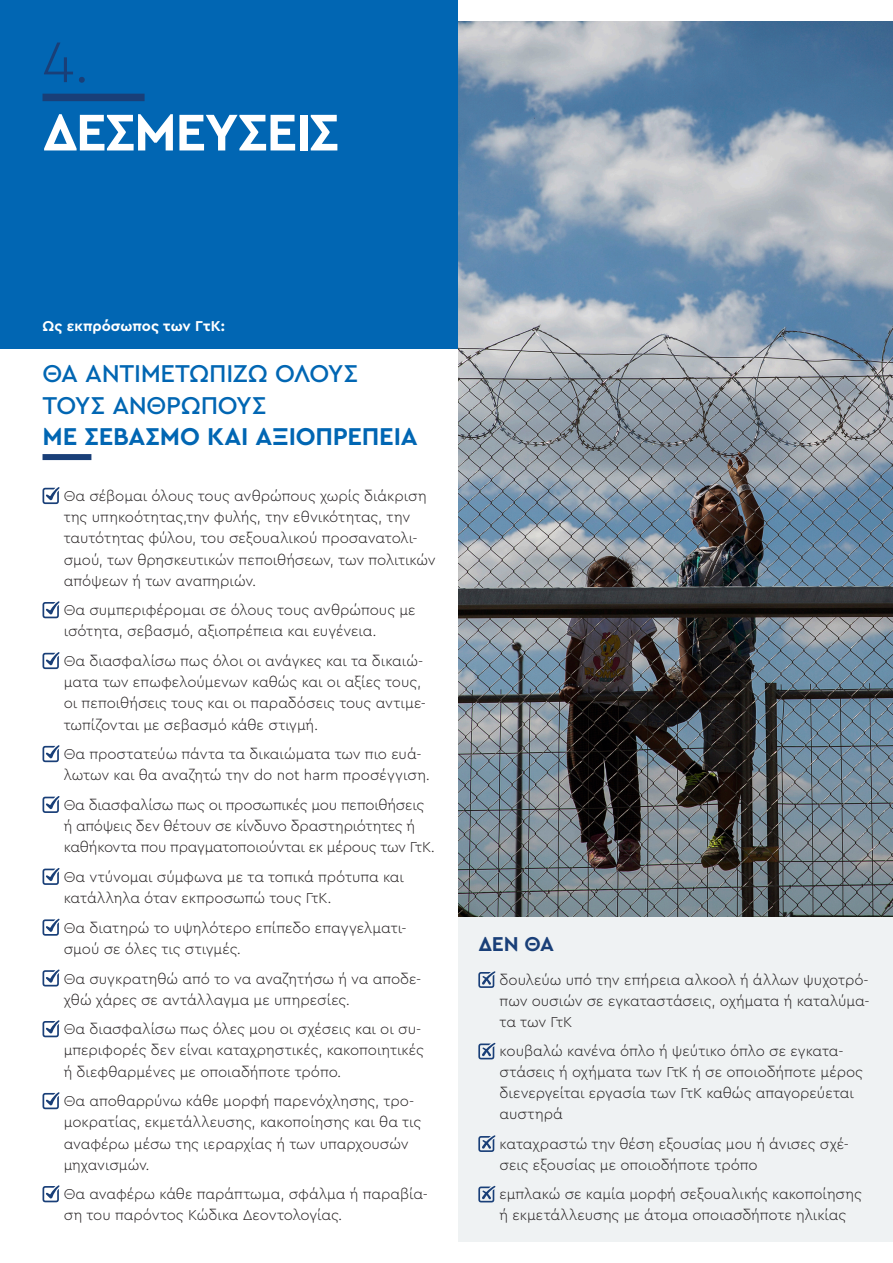
<style>
.page{position:relative;width:893px;height:1263px;background:#fff}
.page>*{position:absolute;margin:0;border:0;box-sizing:border-box;transform-origin:0 0}
.Header_1{font:300 60px "Cera Pro";color:#193f78}
.Header_1-2{font:700 54px "Cera Pro";letter-spacing:-.03em;color:#fff}
.Header_2{font:500 25.5px/31.5px "Cera Pro";letter-spacing:-.015em;color:#0166b3}
.Header_3{font:700 21px "Cera Pro";color:#193f78}
.Body{font:300 15px/21.1px "Cera Pro";letter-spacing:-.005em;color:#231f20}
.Header_3-2{font:700 15px "Cera Pro";letter-spacing:.005em;color:#fff}
.s1{font-weight:700}
</style>
<div class="page">
<div style="left:457px;top:21px;width:436px;height:1221px;background:#eff2f3"></div>
<img style="left:457px;top:21px;width:435px;height:895px">
<hr style="left:892px;top:0;width:1px;height:1263px;background:#193f78">
<div style="left:0;top:0;width:457px;height:349px;background:#0166b3"></div>
<div style="left:43px;top:94px;width:102px;height:7px;background:#193f78"></div>
<div style="left:43px;top:454px;width:48px;height:6px;background:#193f78"></div>
<svg style="left:43px;top:487px;width:17px;height:17px"></svg>
<svg style="left:43px;top:601px;width:17px;height:17px"></svg>
<svg style="left:43px;top:652px;width:17px;height:17px"></svg>
<svg style="left:43px;top:745px;width:17px;height:17px"></svg>
<svg style="left:43px;top:796px;width:17px;height:17px"></svg>
<svg style="left:43px;top:868px;width:17px;height:17px"></svg>
<svg style="left:43px;top:919px;width:17px;height:17px"></svg>
<svg style="left:43px;top:969px;width:17px;height:17px"></svg>
<svg style="left:43px;top:1020px;width:17px;height:17px"></svg>
<svg style="left:43px;top:1092px;width:17px;height:17px"></svg>
<svg style="left:43px;top:1185px;width:17px;height:17px"></svg>
<svg style="left:478px;top:971px;width:17px;height:17px"></svg>
<svg style="left:478px;top:1043px;width:17px;height:16px"></svg>
<svg style="left:478px;top:1135px;width:17px;height:17px"></svg>
<svg style="left:478px;top:1186px;width:17px;height:16px"></svg>
<p class="Header_1" style="left:43px;top:22px;width:49px">4.</p>
<p class="Header_1-2" style="left:43px;top:96px;width:299px">ΔΕΣΜΕΥΣΕΙΣ</p>
<p class="Header_3-2" style="left:43px;top:316px;width:184px">Ως εκπρόσωπος των ΓτΚ:</p>
<p class="Header_2" style="left:43px;top:357px;width:377px">ΘΑ ΑΝΤΙΜΕΤΩΠΊΖΩ ΌΛΟΥΣ<br>ΤΟΥΣ ΑΝΘΡΏΠΟΥΣ<br><span class="s1">ΜΕ ΣΕΒΑΣΜΌ ΚΑΙ ΑΞΙΟΠΡΈΠΕΙΑ</span></p>
<p class="Body" style="left:64px;top:485px;width:374px">Θα σέβομαι όλους τους ανθρώπους χωρίς διάκριση της υπηκοότητας,την φυλής, την εθνικότητας, την ταυτότητας φύλου, του σεξουαλικού προσανατολι&shy;σμού, των θρησκευτικών πεποιθήσεων, των πολιτικών απόψεων ή των αναπηριών.</p>
<p class="Body" style="left:64px;top:599px;width:354px">Θα συμπεριφέρομαι σε όλους τους ανθρώπους με ισότητα, σεβασμό, αξιοπρέπεια και ευγένεια.</p>
<p class="Body" style="left:64px;top:650px;width:364px">Θα διασφαλίσω πως όλοι οι ανάγκες και τα δικαιώ&shy;ματα των επωφελούμενων καθώς και οι αξίες τους, οι πεποιθήσεις τους και οι παραδόσεις τους αντιμε&shy;τωπίζονται με σεβασμό κάθε στιγμή.</p>
<p class="Body" style="left:64px;top:743px;width:368px">Θα προστατεύω πάντα τα δικαιώματα των πιο ευά&shy;λωτων και θα αναζητώ την do not harm προσέγγιση.</p>
<p class="Body" style="left:64px;top:794px;width:373px">Θα διασφαλίσω πως οι προσωπικές μου πεποιθήσεις ή απόψεις δεν θέτουν σε κίνδυνο δραστηριότητες ή καθήκοντα που πραγματοποιούνται εκ μέρους των ΓτΚ.</p>
<p class="Body" style="left:64px;top:866px;width:342px">Θα ντύνομαι σύμφωνα με τα τοπικά πρότυπα και κατάλληλα όταν εκπροσωπώ τους ΓτΚ.</p>
<p class="Body" style="left:64px;top:916px;width:344px">Θα διατηρώ το υψηλότερο επίπεδο επαγγελματι&shy;σμού σε όλες τις στιγμές.</p>
<p class="Body" style="left:64px;top:967px;width:359px">Θα συγκρατηθώ από το να αναζητήσω ή να αποδε&shy;χθώ χάρες σε αντάλλαγμα με υπηρεσίες.</p>
<p class="Body" style="left:64px;top:1018px;width:362px">Θα διασφαλίσω πως όλες μου οι σχέσεις και οι συ&shy;μπεριφορές δεν είναι καταχρηστικές, κακοποιητικές ή διεφθαρμένες με οποιαδήποτε τρόπο.</p>
<p class="Body" style="left:64px;top:1090px;width:359px">Θα αποθαρρύνω κάθε μορφή παρενόχλησης, τρο&shy;μοκρατίας, εκμετάλλευσης, κακοποίησης και θα τις αναφέρω μέσω της ιεραρχίας ή των υπαρχουσών μηχανισμών.</p>
<p class="Body" style="left:64px;top:1183px;width:366px">Θα αναφέρω κάθε παράπτωμα, σφάλμα ή παραβία&shy;ση του παρόντος Κώδικα Δεοντολογίας.</p>
<p class="Header_3" style="left:478px;top:930px;width:77px">ΔΕΝ ΘΑ</p>
<p class="Body" style="left:500px;top:969px;width:372px;text-align:justify">δουλεύω υπό την επήρεια αλκοολ ή άλλων ψυχοτρό&shy;πων ουσιών σε εγκαταστάσεις, οχήματα ή καταλύμα&shy;τα των ΓτΚ</p>
<p class="Body" style="left:500px;top:1040px;width:365px">κουβαλώ κανένα όπλο ή ψεύτικο όπλο σε εγκατα&shy;στάσεις ή οχήματα των ΓτΚ ή σε οποιοδήποτε μέρος διενεργείται εργασία των ΓτΚ καθώς απαγορεύεται αυστηρά</p>
<p class="Body" style="left:500px;top:1133px;width:351px">καταχραστώ την θέση εξουσίας μου ή άνισες σχέ&shy;σεις εξουσίας με οποιοδήποτε τρόπο</p>
<p class="Body" style="left:500px;top:1183px;width:364px">εμπλακώ σε καμία μορφή σεξουαλικής κακοποίησης ή εκμετάλλευσης με άτομα οποιασδήποτε ηλικίας</p>
</div>
